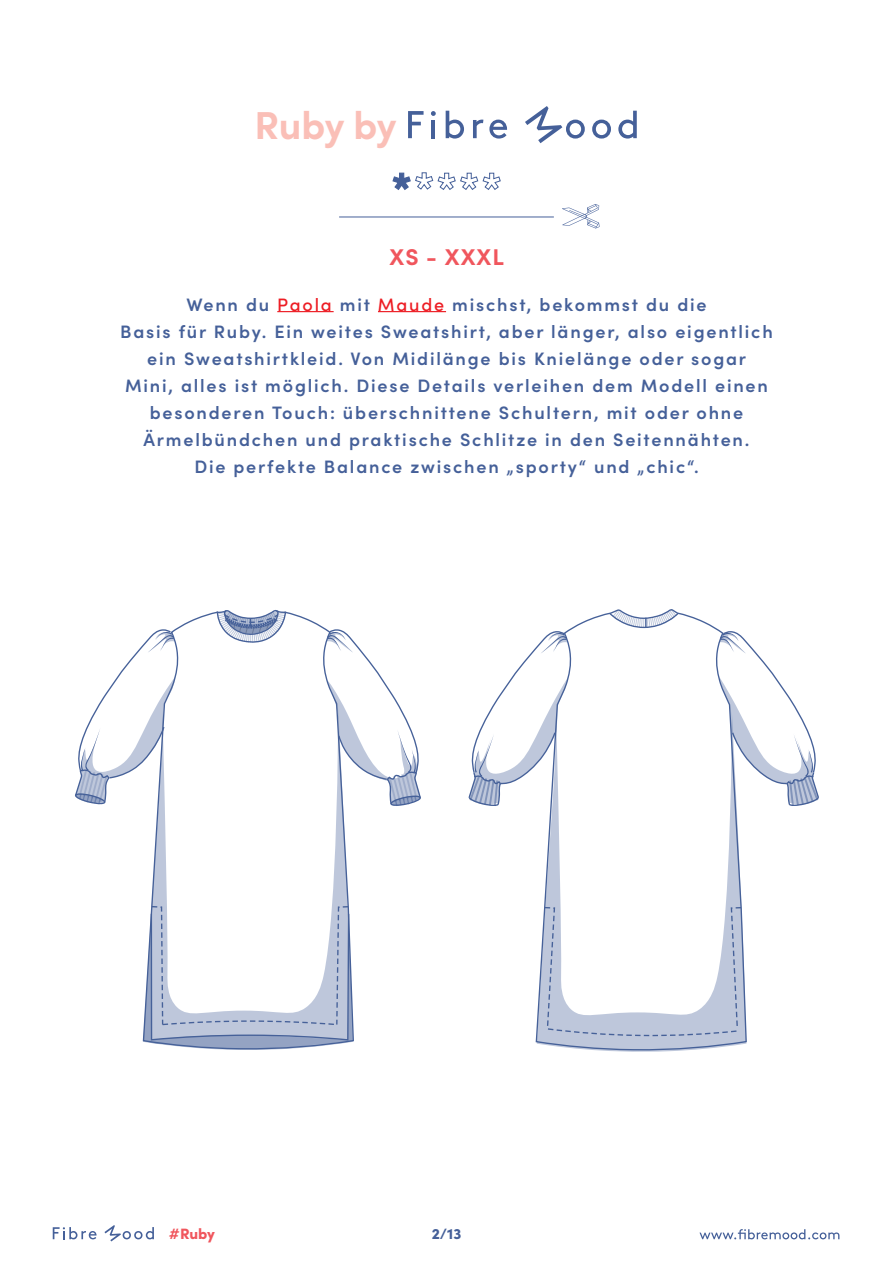
<style>
.page{position:relative;width:893px;height:1263px;background:#fff}
.page>*{position:absolute;margin:0;border:0;box-sizing:border-box;transform-origin:0 0}
.t1{font:700 39px "Sofia Pro";letter-spacing:-.01em;color:#fabfb7}
.t2{font:700 22.8px "Sofia Pro";letter-spacing:.05em;color:#f0565d}
.t3{font:600 18px/27px "Sofia Pro";letter-spacing:.1em;color:#456099;text-align:center}
.t4{font:900 15px "Sofia Pro";color:#f0565d}
.t5{font:900 15px "Sofia Pro";color:#456099}
.s1{font-weight:500;color:#ed1d24}
</style>
<div class="page">
<svg style="left:699px;top:1229px;width:140px;height:10px"></svg>
<svg style="left:53px;top:1227px;width:44px;height:12px"></svg>
<svg style="left:104px;top:1225px;width:50px;height:16px"></svg>
<hr style="left:339px;top:217px;width:215px;height:1px;background:#456099">
<svg style="left:562px;top:204px;width:38px;height:24px"></svg>
<svg style="left:392px;top:172px;width:109px;height:18px"></svg>
<svg style="left:408px;top:111px;width:16px;height:27px"></svg>
<svg style="left:431px;top:111px;width:5px;height:5px"></svg>
<hr style="left:431px;top:120px;width:4px;height:18px;background:#456099">
<svg style="left:446px;top:111px;width:18px;height:28px"></svg>
<svg style="left:473px;top:120px;width:10px;height:18px"></svg>
<svg style="left:489px;top:120px;width:18px;height:19px"></svg>
<svg style="left:525px;top:106px;width:60px;height:37px"></svg>
<svg style="left:592px;top:120px;width:19px;height:19px"></svg>
<svg style="left:618px;top:111px;width:19px;height:28px"></svg>
<hr style="left:277px;top:311px;width:57px;height:1px;background:#ed1d24">
<hr style="left:378px;top:311px;width:68px;height:1px;background:#ed1d24">
<svg style="left:142px;top:612px;width:212px;height:438px"></svg>
<svg style="left:143px;top:905px;width:210px;height:144px"></svg>
<svg style="left:326px;top:629px;width:95px;height:178px"></svg>
<svg style="left:75px;top:629px;width:100px;height:177px"></svg>
<svg style="left:216px;top:609px;width:71px;height:35px"></svg>
<svg style="left:535px;top:613px;width:212px;height:438px"></svg>
<svg style="left:543px;top:906px;width:199px;height:130px"></svg>
<svg style="left:468px;top:631px;width:100px;height:175px"></svg>
<svg style="left:719px;top:630px;width:100px;height:176px"></svg>
<svg style="left:608px;top:609px;width:72px;height:20px"></svg>
<h1 class="t1" style="left:254px;top:95px;width:144px">Ruby by</h1>
<p class="t2" style="left:390px;top:240px;width:116px">XS - XXXL</p>
<p class="t3" style="left:120px;top:290px;width:654px">Wenn du <span class="s1">Paola</span> mit <span class="s1">Maude</span> mischst, bekommst du die<br>Basis für Ruby. Ein weites Sweatshirt, aber länger, also eigentlich ein Sweatshirtkleid. Von Midilänge bis Knielänge oder sogar<br>Mini, alles ist möglich. Diese Details verleihen dem Modell einen besonderen Touch: überschnittene Schultern, mit oder ohne Ärmelbündchen und praktische Schlitze in den Seitennähten.<br>Die perfekte Balance zwischen „sporty“ und „chic“.</p>
<p class="t4" style="left:169px;top:1222px;width:48px">#Ruby</p>
<p class="t5" style="left:432px;top:1222px;width:31px">2/13</p>
</div>
